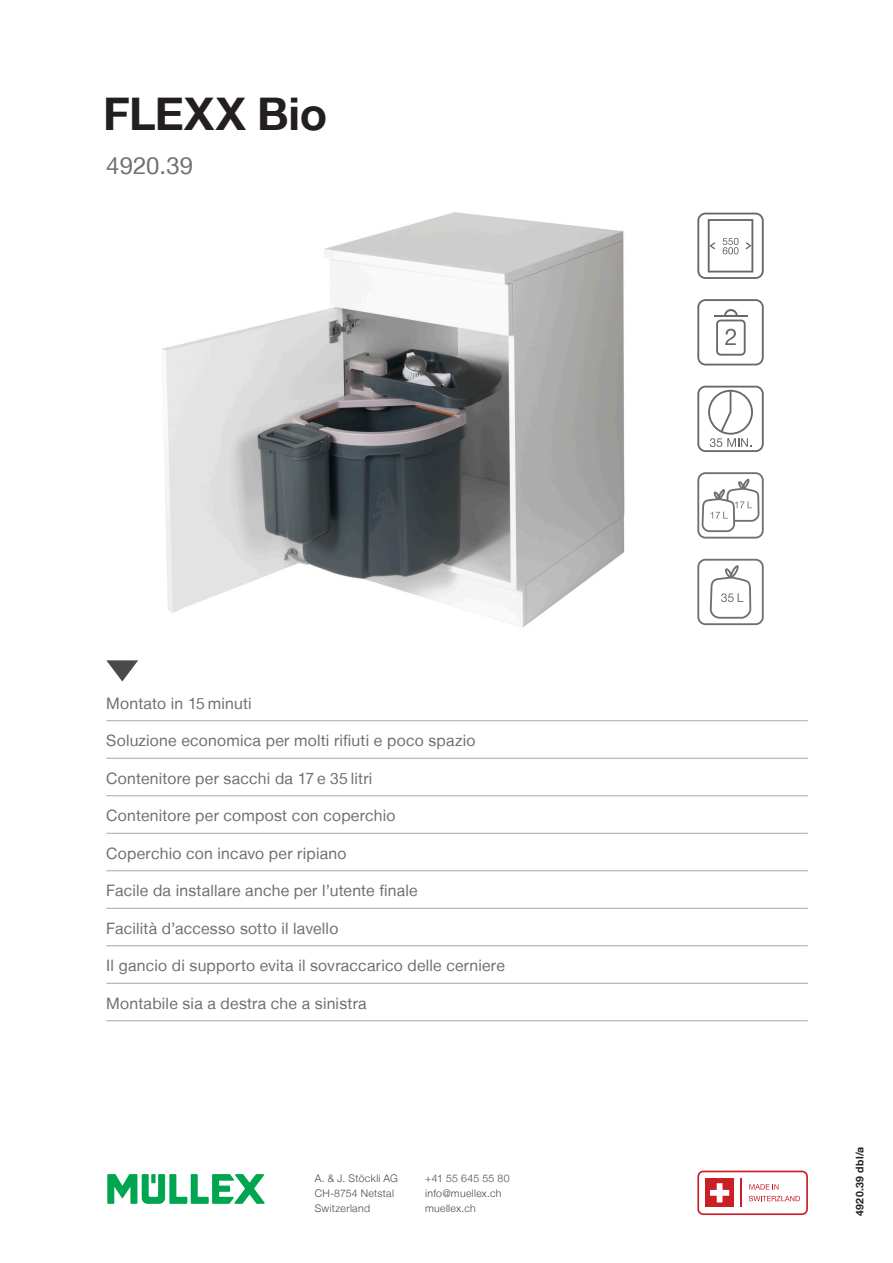
<style>
.page{position:relative;width:893px;height:1263px;background:#fff}
.page>*{position:absolute;margin:0;border:0;box-sizing:border-box;transform-origin:0 0}
.t1{font:700 45px "Helvetica Neue LT";letter-spacing:-.01em;color:#231f20}
.t2{font:24px "Helvetica Neue LT";letter-spacing:.005em;color:#6f7073}
.t3{font:15.75px "Helvetica Neue LT";letter-spacing:.015em;color:#6f7073}
.t4{font:300 10.5px/15px "Helvetica Neue LT";letter-spacing:.03em;color:#494a4b}
.t5{font:700 10.5px "Helvetica Neue LT";letter-spacing:.035em;color:#231f20}
</style>
<div class="page">
<svg style="left:107px;top:1174px;width:158px;height:30px"></svg>
<div style="left:151px;top:1174px;width:5px;height:9px;background:#00a54f"></div>
<svg style="left:749px;top:1184px;width:29px;height:5px"></svg>
<svg style="left:749px;top:1196px;width:51px;height:5px"></svg>
<div style="left:697px;top:1170px;width:111px;height:45px;border:2px solid #cb1f26;border-radius:5px"></div>
<div style="left:705px;top:1178px;width:29px;height:29px;background:#cb1f26"></div>
<svg style="left:710px;top:1183px;width:19px;height:19px"></svg>
<hr style="left:740px;top:1178px;width:2px;height:29px;background:#cb1f26">
<svg style="left:106px;top:660px;width:32px;height:21px"></svg>
<svg style="left:697px;top:299px;width:67px;height:66px"></svg>
<svg style="left:697px;top:213px;width:67px;height:66px"></svg>
<svg style="left:697px;top:386px;width:67px;height:66px"></svg>
<svg style="left:697px;top:472px;width:67px;height:67px"></svg>
<svg style="left:697px;top:559px;width:67px;height:66px"></svg>
<img style="left:162px;top:212px;width:463px;height:415px">
<hr style="left:106px;top:720px;width:702px;height:1px;background:#a8a9ad">
<hr style="left:106px;top:758px;width:702px;height:1px;background:#a8a9ad">
<hr style="left:106px;top:795px;width:702px;height:1px;background:#a8a9ad">
<hr style="left:106px;top:833px;width:702px;height:1px;background:#a8a9ad">
<hr style="left:106px;top:870px;width:702px;height:1px;background:#a8a9ad">
<hr style="left:106px;top:908px;width:702px;height:1px;background:#a8a9ad">
<hr style="left:106px;top:945px;width:702px;height:1px;background:#a8a9ad">
<hr style="left:106px;top:983px;width:702px;height:1px;background:#a8a9ad">
<hr style="left:106px;top:1020px;width:702px;height:1px;background:#a8a9ad">
<p class="t1" style="left:103px;top:86px;width:225px">FLEXX Bio</p>
<p class="t2" style="left:106px;top:152px;width:88px">4920.39</p>
<p class="t3" style="left:106px;top:694px;width:147px">Montato in 15 minuti</p>
<p class="t3" style="left:106px;top:731px;width:371px">Soluzione economica per molti rifiuti e poco spazio</p>
<p class="t3" style="left:106px;top:769px;width:268px">Contenitore per sacchi da 17 e 35 litri</p>
<p class="t3" style="left:106px;top:806px;width:291px">Contenitore per compost con coperchio</p>
<p class="t3" style="left:106px;top:844px;width:242px">Coperchio con incavo per ripiano</p>
<p class="t3" style="left:106px;top:881px;width:313px">Facile da installare anche per l’utente finale</p>
<p class="t3" style="left:106px;top:919px;width:234px">Facilità d’accesso sotto il lavello</p>
<p class="t3" style="left:106px;top:956px;width:400px">Il gancio di supporto evita il sovraccarico delle cerniere</p>
<p class="t3" style="left:106px;top:994px;width:262px">Montabile sia a destra che a sinistra</p>
<p class="t4" style="left:315px;top:1170px;width:85px">A. &amp; J. Stöckli AG<br>CH-8754 Netstal<br>Switzerland</p>
<p class="t4" style="left:425px;top:1170px;width:86px">+41 55 645 55 80 info@muellex.ch muellex.ch</p>
<p class="t5" style="left:853px;top:1216px;width:71px;rotate:-90deg">4920.39 dbl/a</p>
</div>
